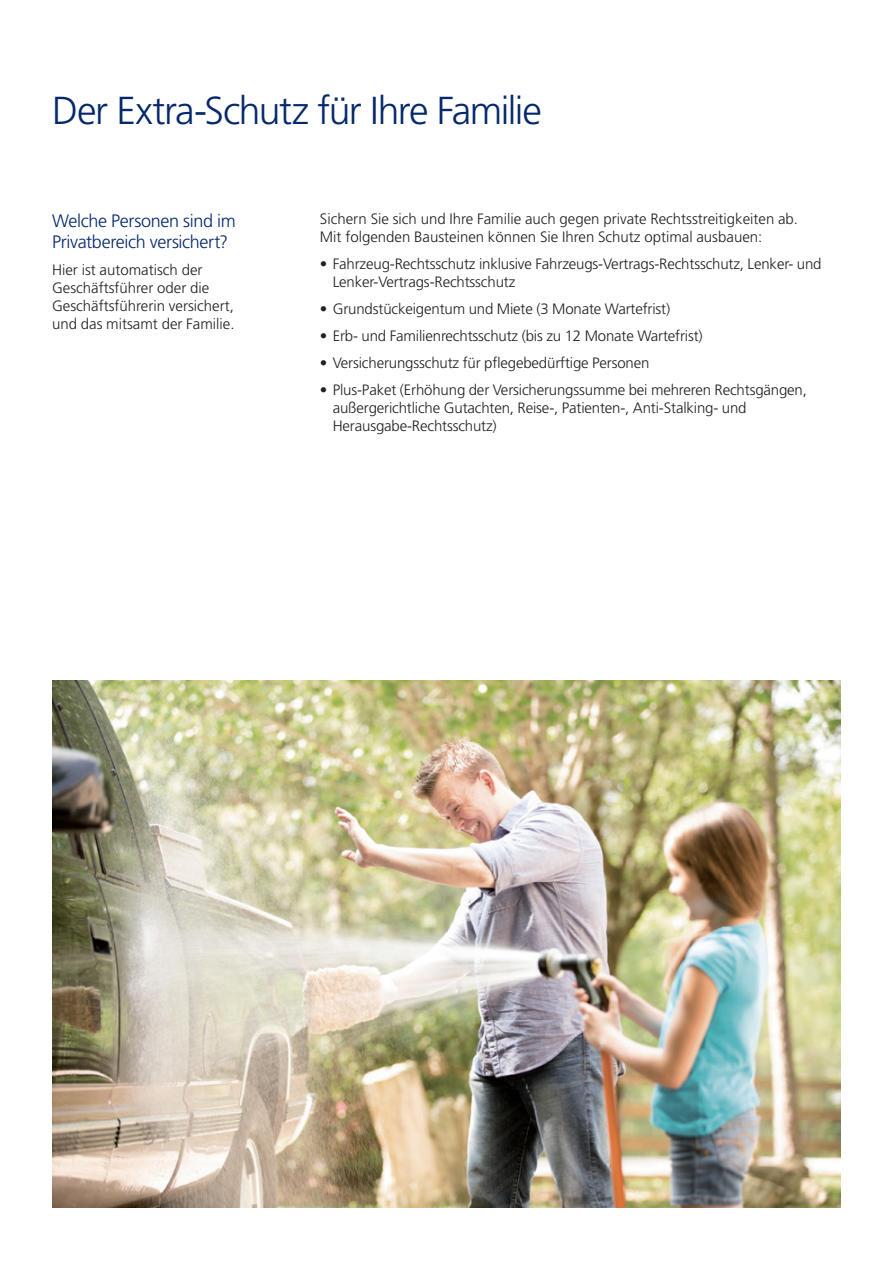
<style>
.page{position:relative;width:893px;height:1263px;background:#fff}
.page>*{position:absolute;margin:0;border:0;box-sizing:border-box;transform-origin:0 0}
.t1{font:300 39px "Frutiger";letter-spacing:-.035em;color:#04286b}
.t2{font:300 18px/21px "Frutiger";letter-spacing:-.02em;color:#04286b}
.t3{font:300 15px/18px "Frutiger";letter-spacing:-.01em;color:#231f20}
</style>
<div class="page">
<img style="left:52px;top:681px;width:789px;height:526px">
<h1 class="t1" style="left:52px;top:89px;width:491px">Der Extra-Schutz für Ihre Familie</h1>
<p class="t2" style="left:52px;top:210px;width:185px">Welche Personen sind im<br>Privatbereich versichert?</p>
<p class="t3" style="left:52px;top:260px;width:184px">Hier ist automatisch der<br>Geschäftsführer oder die<br>Geschäftsführerin versichert, und das mitsamt der Familie.</p>
<p class="t3" style="left:320px;top:210px;width:480px">Sichern Sie sich und Ihre Familie auch gegen private Rechtsstreitigkeiten ab.<br>Mit folgenden Bausteinen können Sie Ihren Schutz optimal ausbauen:</p>
<p class="t3" style="left:333px;top:255px;width:490px;text-indent:-13px">• Fahrzeug-Rechtsschutz inklusive Fahrzeugs-Vertrags-Rechtsschutz, Lenker- und<br>Lenker-Vertrags-Rechtsschutz</p>
<p class="t3" style="left:320px;top:300px;width:352px">• Grundstückeigentum und Miete (3 Monate Wartefrist)</p>
<p class="t3" style="left:320px;top:327px;width:384px">• Erb- und Familienrechtsschutz (bis zu 12 Monate Wartefrist)</p>
<p class="t3" style="left:320px;top:354px;width:331px">• Versicherungsschutz für pflegebedürftige Personen</p>
<p class="t3" style="left:333px;top:381px;width:476px;text-indent:-13px">• Plus-Paket (Erhöhung der Versicherungssumme bei mehreren Rechtsgängen, außergerichtliche Gutachten, Reise-, Patienten-, Anti-Stalking- und<br>Herausgabe-Rechtsschutz)</p>
</div>
